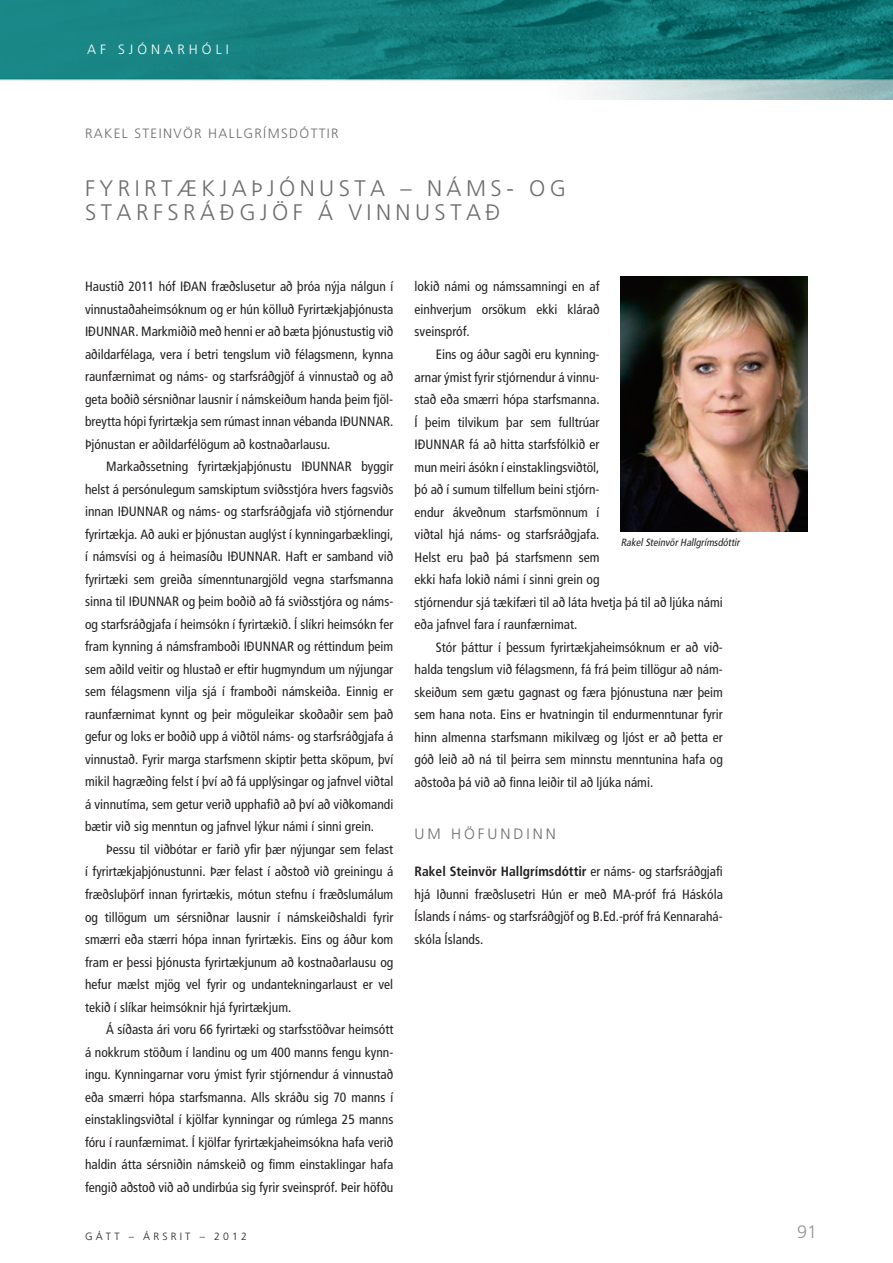
<style>
.page{position:relative;width:893px;height:1263px;background:#fff}
.page>*{position:absolute;margin:0;border:0;box-sizing:border-box;transform-origin:0 0}
.t1{font:300 22.5px/24px "Frutiger";letter-spacing:.2em;color:#6c6d70}
.t2{font:300 18px "Frutiger";color:#939598}
.t3{font:300 15px "Frutiger";letter-spacing:.2em;color:#6c6d70}
.t4{font:condensed 13.5px/22.5px "Frutiger";color:#231f20;text-align:justify}
.t5{font:300 13.5px "Frutiger";letter-spacing:.1em;color:#6c6d70}
.t6{font:300 13.5px "Frutiger";letter-spacing:.3em;color:#fff}
.t7{font:italic condensed 10.5px "Frutiger";color:#231f20}
.t8{font:300 10.5px "Frutiger";letter-spacing:.3em;color:#231f20}
.s1{font-weight:700}
</style>
<div class="page">
<img style="left:0;top:0;width:893px;height:100px">
<img style="left:621px;top:276px;width:187px;height:255px">
<p class="t6" style="left:87px;top:42px;width:143px">AF SJÓNARHÓLI</p>
<p class="t5" style="left:85px;top:126px;width:255px">RAKEL STEINVÖR HALLGRÍMSDÓTTIR</p>
<h1 class="t1" style="left:85px;top:176px;width:483px">FYRIRTÆKJAÞJÓNUSTA – NÁMS- OG<br>STARFSRÁÐGJÖF Á VINNUSTAÐ</h1>
<p class="t4" style="left:85px;top:275px;width:310px">Haustið 2011 hóf IÐAN fræðslusetur að þróa nýja nálgun í vinnustaðaheimsóknum og er hún kölluð Fyrirtækjaþjónusta IÐUNNAR. Markmiðið með henni er að bæta þjónustustig við aðildarfélaga, vera í betri tengslum við félagsmenn, kynna raunfærnimat og náms- og starfsráðgjöf á vinnustað og að geta boðið sérsniðnar lausnir í námskeiðum handa þeim fjöl&shy;breytta hópi fyrirtækja sem rúmast innan vébanda IÐUNNAR.<br>Þjónustan er aðildarfélögum að kostnaðarlausu.</p>
<p class="t4" style="left:85px;top:455px;width:310px;text-indent:21px">Markaðssetning fyrirtækjaþjónustu IÐUNNAR byggir helst á persónulegum samskiptum sviðsstjóra hvers fagsviðs innan IÐUNNAR og náms- og starfsráðgjafa við stjórnendur fyrirtækja. Að auki er þjónustan auglýst í kynningarbæklingi, í námsvísi og á heimasíðu IÐUNNAR. Haft er samband við fyrirtæki sem greiða símenntunargjöld vegna starfsmanna sinna til IÐUNNAR og þeim boðið að fá sviðsstjóra og náms&shy;og starfsráðgjafa í heimsókn í fyrirtækið. Í slíkri heimsókn fer fram kynning á námsframboði IÐUNNAR og réttindum þeim sem aðild veitir og hlustað er eftir hugmyndum um nýjungar sem félagsmenn vilja sjá í framboði námskeiða. Einnig er raunfærnimat kynnt og þeir möguleikar skoðaðir sem það gefur og loks er boðið upp á viðtöl náms- og starfsráðgjafa á vinnustað. Fyrir marga starfsmenn skiptir þetta sköpum, því mikil hagræðing felst í því að fá upplýsingar og jafnvel viðtal á vinnutíma, sem getur verið upphafið að því að viðkomandi bætir við sig menntun og jafnvel lýkur námi í sinni grein.</p>
<p class="t4" style="left:85px;top:838px;width:310px;text-indent:21px">Þessu til viðbótar er farið yfir þær nýjungar sem felast í fyrirtækjaþjónustunni. Þær felast í aðstoð við greiningu á fræðsluþörf innan fyrirtækis, mótun stefnu í fræðslumálum og tillögum um sérsniðnar lausnir í námskeiðshaldi fyrir smærri eða stærri hópa innan fyrirtækis. Eins og áður kom fram er þessi þjónusta fyrirtækjunum að kostnaðarlausu og hefur mælst mjög vel fyrir og undantekningarlaust er vel tekið í slíkar heimsóknir hjá fyrirtækjum.</p>
<p class="t4" style="left:85px;top:1018px;width:310px;text-indent:21px">Á síðasta ári voru 66 fyrirtæki og starfsstöðvar heimsótt á nokkrum stöðum í landinu og um 400 manns fengu kynn&shy;ingu. Kynningarnar voru ýmist fyrir stjórnendur á vinnustað eða smærri hópa starfsmanna. Alls skráðu sig 70 manns í einstaklingsviðtal í kjölfar kynningar og rúmlega 25 manns fóru í raunfærnimat. Í kjölfar fyrirtækjaheimsókna hafa verið haldin átta sérsniðin námskeið og fimm einstaklingar hafa fengið aðstoð við að undirbúa sig fyrir sveinspróf. Þeir höfðu</p>
<p class="t8" style="left:85px;top:1230px;width:163px">GÁTT – ÁRSRIT – 2012</p>
<p class="t4" style="left:415px;top:276px;width:186px">lokið námi og námssamningi en af einhverjum orsökum ekki klárað sveinspróf.</p>
<p class="t4" style="left:415px;top:343px;width:310px;text-align:left;text-indent:21px">Eins og áður sagði eru kynning-<br>arnar ýmist fyrir stjórnendur á vinnu-<br>stað eða smærri hópa starfsmanna.<br>Í þeim tilvikum þar sem fulltrúar<br>IÐUNNAR fá að hitta starfsfólkið er<br>mun meiri ásókn í einstaklingsviðtöl,<br>þó að í sumum tilfellum beini stjórn-<br>endur ákveðnum starfsmönnum í<br>viðtal hjá náms- og starfsráðgjafa.<br>Helst eru það þá starfsmenn sem<br>ekki hafa lokið námi í sinni grein og<br>stjórnendur sjá tækifæri til að láta hvetja þá til að ljúka námi eða jafnvel fara í raunfærnimat.</p>
<p class="t4" style="left:415px;top:636px;width:310px;text-indent:21px">Stór þáttur í þessum fyrirtækjaheimsóknum er að við&shy;halda tengslum við félagsmenn, fá frá þeim tillögur að nám&shy;skeiðum sem gætu gagnast og færa þjónustuna nær þeim sem hana nota. Eins er hvatningin til endurmenntunar fyrir hinn almenna starfsmann mikilvæg og ljóst er að þetta er góð leið að ná til þeirra sem minnstu menntunina hafa og aðstoða þá við að finna leiðir til að ljúka námi.</p>
<p class="t3" style="left:415px;top:825px;width:143px">UM HÖFUNDINN</p>
<p class="t4" style="left:415px;top:860px;width:310px"><span class="s1">Rakel Steinvör Hallgrímsdóttir</span> er náms- og starfsráðgjafi hjá Iðunni fræðslusetri Hún er með MA-próf frá Háskóla Íslands í náms- og starfsráðgjöf og B.Ed.-próf frá Kennarahá&shy;skóla Íslands.</p>
<p class="t7" style="left:621px;top:536px;width:122px">RakelSteinvörHallgrímsdóttir</p>
<h2 class="t2" style="left:797px;top:1222px;width:22px">91</h2>
</div>
